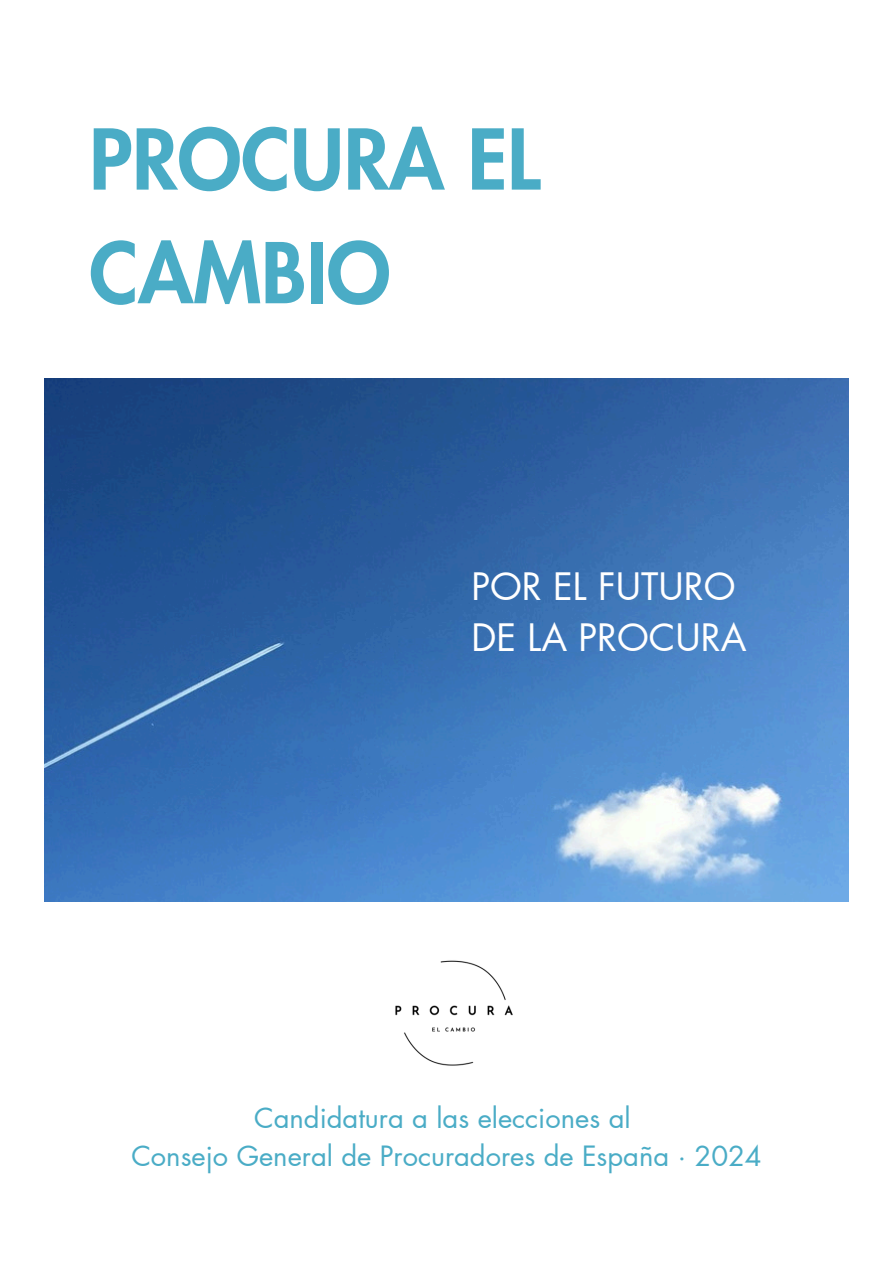
<style>
.page{position:relative;width:893px;height:1263px;background:#fff}
.page>*{position:absolute;margin:0;border:0;box-sizing:border-box;transform-origin:0 0}
.t1{font:800 81.3px/113.6px "Futura LT Pro";color:#4aacc6}
.t2{font:36.9px/51.2px "Futura LT Pro";color:#fff}
.t3{font:27.3px "Futura LT Pro";color:#4aacc6}
</style>
<div class="page">
<img style="left:45px;top:378px;width:803px;height:524px">
<img style="left:279px;top:881px;width:335px;height:185px">
<h2 class="t1" style="left:89px;top:106px;width:452px">PROCURA EL<br>CAMBIO</h2>
<p class="t2" style="left:471px;top:563px;width:277px">POR EL FUTURO<br>DE LA PROCURA</p>
<p class="t3" style="left:254px;top:1105px;width:378px">Candidatura a las elecciones al</p>
<p class="t3" style="left:131px;top:1143px;width:632px">Consejo General de Procuradores de España · 2024</p>
</div>
